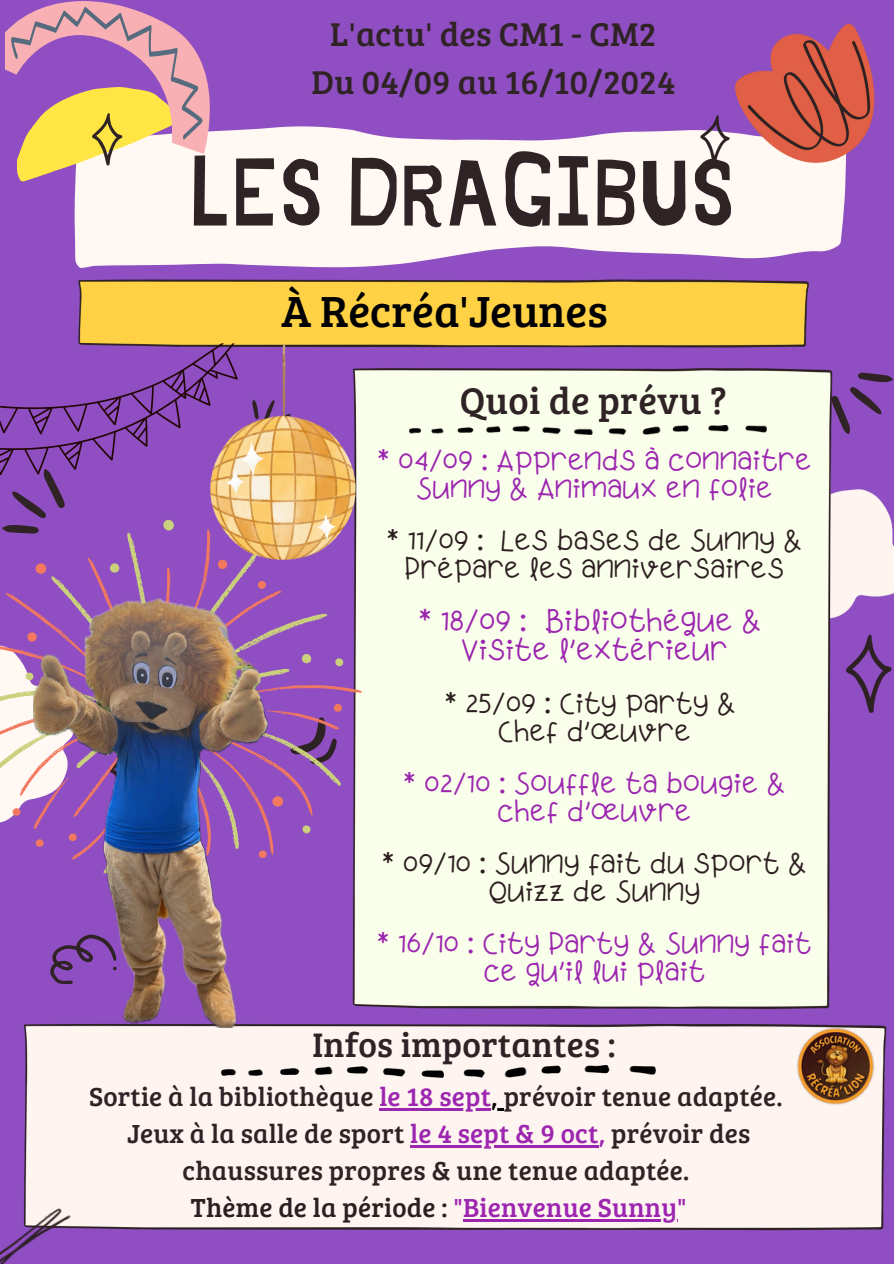
<style>
.page{position:relative;width:894px;height:1264px;background:#fff}
.page>*{position:absolute;margin:0;border:0;box-sizing:border-box;transform-origin:0 0}
.t1{font:95.7px "Jingleberry";letter-spacing:.01em;color:#2f2325}
.t2{font:45px "Bree Serif";color:#000}
.t3{font:38.4px "Bree Serif";letter-spacing:.01em;color:#2f2325}
.t4{font:35.1px "Bree Serif";letter-spacing:.01em;color:#2f2325}
.t5{font:34.05px/47.4px "Bree Serif";letter-spacing:.01em;color:#2f2325;text-align:center}
.t6{font:30px/29.2px "Apple Juice";letter-spacing:.045em;color:#9c26b0;text-align:center}
.t7{font:28.5px/28.2px "Apple Juice";letter-spacing:.045em;color:#9c26b0;text-align:center}
.t8{font:28.5px/28.2px "Apple Juice";letter-spacing:.045em;color:#2d1f21;text-align:center}
.t9{font:27px/37.2px "Bree Serif";letter-spacing:.01em;color:#2f2325;text-align:center}
.s1{color:#9c26b0}
.s2{color:#000}
.s3{color:#2d1f21}
</style>
<div class="page">
<div style="left:0;top:0;width:893px;height:1263px;background:#8f4fc2"></div>
<div style="left:24px;top:1024px;width:863px;height:207px;background:#fff5f0"></div>
<img style="left:352px;top:368px;width:541px;height:641px">
<img style="left:222px;top:1065px;width:433px;height:11px">
<img style="left:792px;top:1024px;width:86px;height:84px">
<img style="left:409px;top:425px;width:357px;height:9px">
<img style="left:0;top:1205px;width:78px;height:58px">
<svg style="left:74px;top:126px;width:771px;height:142px;fill:#fff8f3"></svg>
<svg style="left:5px;top:1px;width:205px;height:180px"></svg>
<img style="left:692px;top:23px;width:183px;height:169px">
<img style="left:78px;top:279px;width:731px;height:69px">
<svg style="left:0;top:528px;width:363px;height:338px"></svg>
<img style="left:34px;top:598px;width:234px;height:429px">
<svg style="left:0;top:343px;width:210px;height:190px"></svg>
<img style="left:210px;top:343px;width:145px;height:216px">
<hr style="left:379px;top:1108px;width:112px;height:2px;background:#9c26b0">
<svg style="left:491px;top:1108px;width:12px;height:2px"></svg>
<hr style="left:410px;top:1145px;width:188px;height:2px;background:#9c26b0">
<hr style="left:463px;top:1219px;width:214px;height:2px;background:#9c26b0">
<p class="t5" style="left:311px;top:9px;width:365px">L'actu' des CM1 - CM2<br>Du 04/09 au 16/10/2024</p>
<h3 class="t1" style="left:189px;top:149px;width:548px">LES DRAGIBUS</h3>
<p class="t2" style="left:281px;top:279px;width:328px">À Récréa'Jeunes</p>
<p class="t3" style="left:459px;top:373px;width:268px">Quoi de prévu ?</p>
<p class="t7" style="left:377px;top:447px;width:434px">* 04/09 : Apprends à connaitre<br>Sunny &amp; Animaux en folie</p>
<p class="t8" style="left:387px;top:527px;width:416px">* 11/09 : Les bases de Sunny &amp;<br>Prépare les anniversaires</p>
<h3 class="t6" style="left:419px;top:606px;width:343px">* 18/09 : Bibliothéque &amp;<br>Visite l’extérieur</h3>
<p class="t8" style="left:445px;top:690px;width:292px">* 25/09 : City party &amp;</p>
<p class="t8" style="left:498px;top:718px;width:193px">Chef d’œuvre</p>
<p class="t7" style="left:404px;top:770px;width:382px">* 02/10 : Souffle ta bougie &amp; chef d’œuvre</p>
<p class="t8" style="left:382px;top:849px;width:425px">* 09/10 : Sunny fait du sport &amp;</p>
<p class="t8" style="left:489px;top:878px;width:212px">Quizz de Sunny</p>
<p class="t7" style="left:377px;top:929px;width:435px">* 16/10 : City Party &amp; Sunny fait ce qu’il lui plait</p>
<p class="t4" style="left:312px;top:1019px;width:304px">Infos importantes :</p>
<p class="t9" style="left:89px;top:1076px;width:695px">Sortie à la bibliothèque <span class="s1">le 18 sept</span><span class="s2">,</span> prévoir tenue adaptée.</p>
<p class="t9" style="left:127px;top:1113px;width:624px">Jeux à la salle de sport <span class="s1">le 4 sept &amp; 9 oct,</span> prévoir des</p>
<p class="t9" style="left:182px;top:1150px;width:508px">chaussures propres &amp; une tenue adaptée.<br><span class="s3">Thème de la période :</span> <span class="s1">"Bienvenue Sunny"</span></p>
</div>
